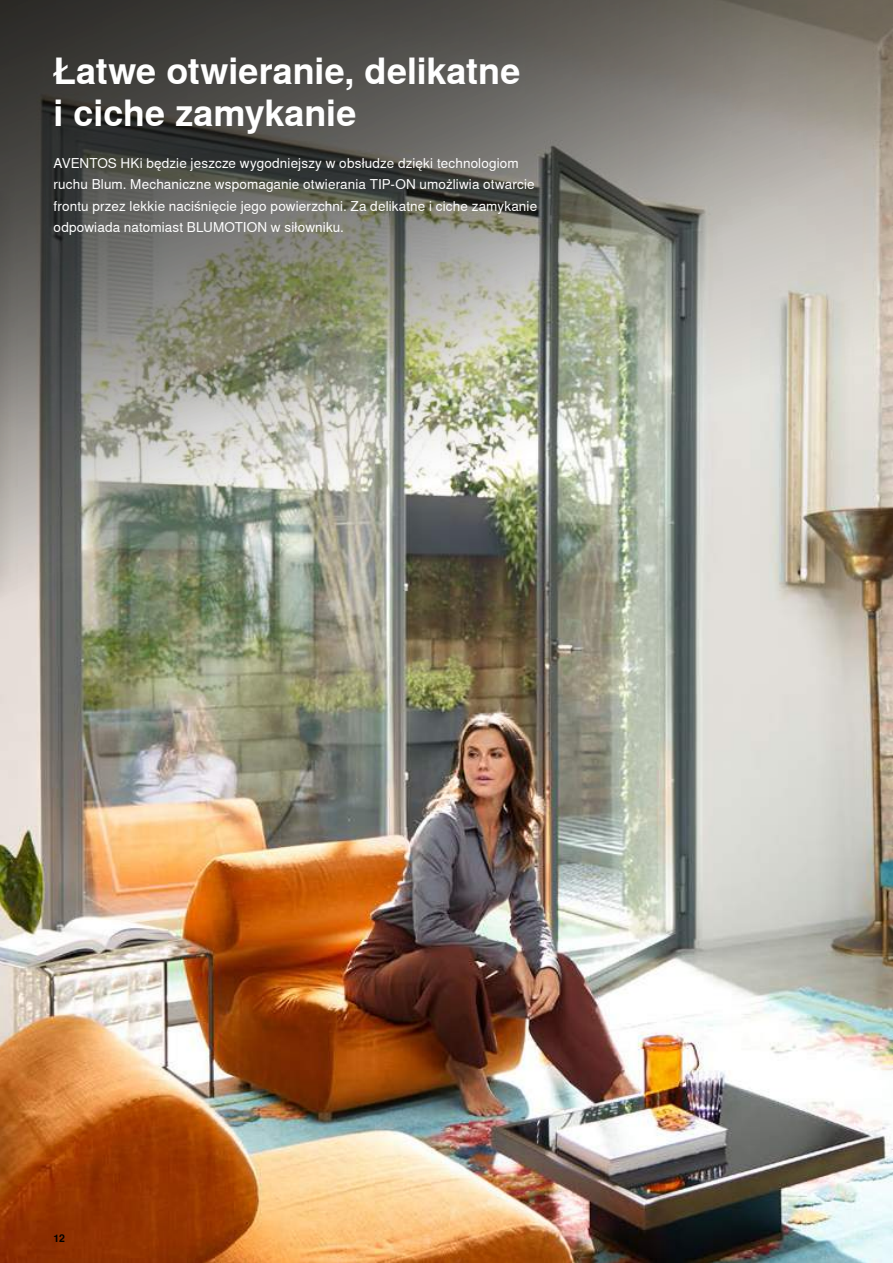
<style>
.page{position:relative;width:893px;height:1263px;background:#fff}
.page>*{position:absolute;margin:0;border:0;box-sizing:border-box;transform-origin:0 0}
.t1{font:700 36px/42.2px "Nimbus Sans Global";letter-spacing:-.005em;color:#fff}
.t2{font:13.5px/21px "Nimbus Sans Global";letter-spacing:.01em;color:#fff}
.t3{font:700 10.5px "Nimbus Sans Global";color:#000}
</style>
<div class="page">
<img style="left:0;top:619px;width:893px;height:644px">
<img style="left:0;top:0;width:893px;height:611px">
<svg style="left:0;top:0;width:765px;height:431px;background:#78786f"></svg>
<h1 class="t1" style="left:54px;top:51px;width:468px">Łatwe otwieranie, delikatne i ciche zamykanie</h1>
<p class="t2" style="left:54px;top:153px;width:485px">AVENTOS HKi będzie jeszcze wygodniejszy w obsłudze dzięki technologiom ruchu Blum. Mechaniczne wspomaganie otwierania TIP-ON umożliwia otwarcie frontu przez lekkie naciśnięcie jego powierzchni. Za delikatne i ciche zamykanie odpowiada natomiast BLUMOTION w siłowniku.</p>
<p class="t3" style="left:54px;top:1232px;width:13px">12</p>
</div>
